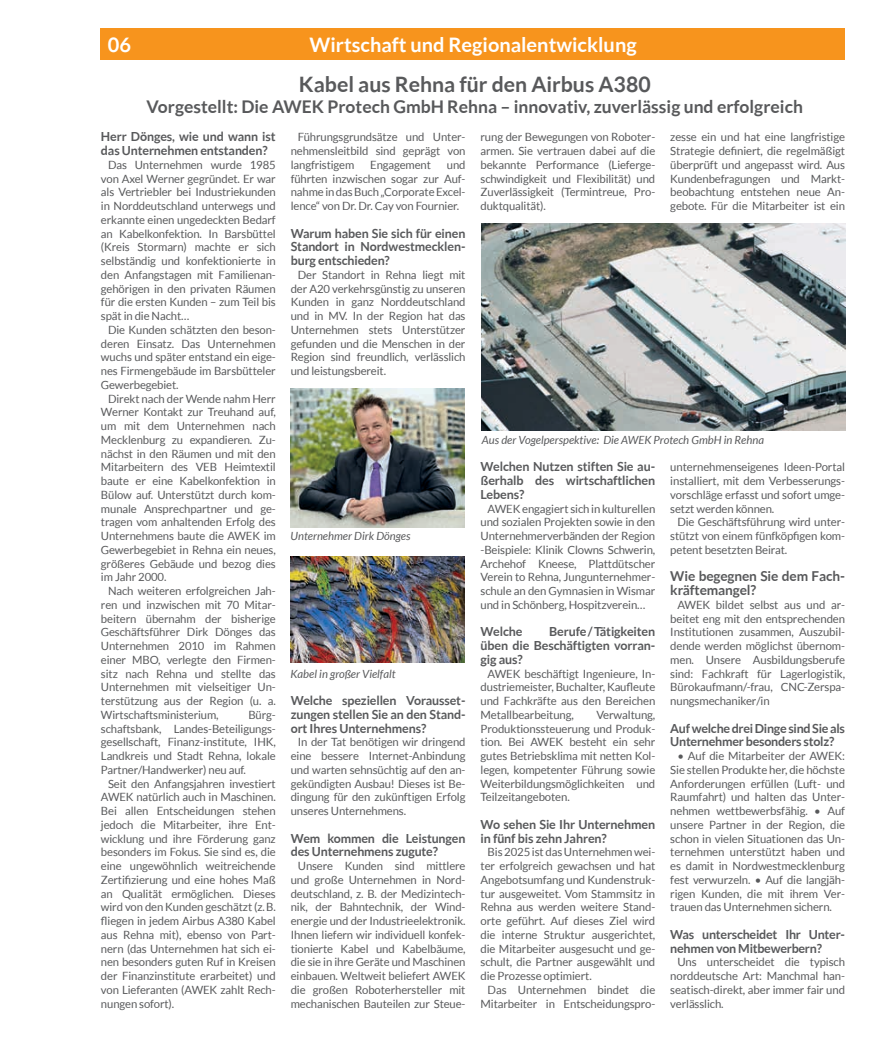
<style>
.page{position:relative;width:877px;height:1049px;background:#fff}
.page>*{position:absolute;margin:0;border:0;box-sizing:border-box;transform-origin:0 0}
.t1{font:700 21.25px "Lato";color:#58595b}
.t2{font:700 20px "Lato";color:#fff}
.t3{font:700 17.5px "Lato";color:#58595b}
.t4{font:700 13.62px/13.8px "Lato";letter-spacing:-.01em;color:#58595b}
.t5{font:700 12.5px/13.8px "Lato";letter-spacing:-.01em;color:#58595b}
.t6{font:11.38px/13.8px "Lato";letter-spacing:-.01em;color:#58595b;text-align:justify}
.t7{font:italic 11.25px "Lato";color:#58595b}
</style>
<div class="page">
<div style="left:101px;top:28px;width:744px;height:32px;background:#f7941d"></div>
<img style="left:481px;top:223px;width:364px;height:208px">
<img style="left:291px;top:389px;width:173px;height:138px">
<img style="left:291px;top:556px;width:173px;height:107px">
<h2 class="t2" style="left:108px;top:34px;width:25px">06</h2>
<h2 class="t2" style="left:310px;top:34px;width:329px">Wirtschaft und Regionalentwicklung</h2>
<h1 class="t1" style="left:299px;top:72px;width:353px">Kabel aus Rehna für den Airbus A380</h1>
<h3 class="t3" style="left:147px;top:96px;width:658px">Vorgestellt: Die AWEK Protech GmbH Rehna – innovativ, zuverlässig und erfolgreich</h3>
<p class="t5" style="left:101px;top:130px;width:176px">Herr Dönges, wie und wann ist das Unternehmen entstanden?</p>
<p class="t6" style="left:101px;top:158px;width:176px;text-indent:7px">Das Unternehmen wurde 1985 von Axel Werner gegründet. Er war als Vertriebler bei Industriekunden in Norddeutschland unterwegs und erkannte einen ungedeckten Bedarf an Kabelkonfektion. In Barsbüttel (Kreis Stormarn) machte er sich selbständig und konfektionierte in den Anfangstagen mit Familienan&shy;gehörigen in den privaten Räumen für die ersten Kunden – zum Teil bis spät in die Nacht…</p>
<p class="t6" style="left:101px;top:323px;width:176px;text-indent:7px">Die Kunden schätzten den beson&shy;deren Einsatz. Das Unternehmen wuchs und später entstand ein eige&shy;nes Firmengebäude im Barsbütteler Gewerbegebiet.</p>
<p class="t6" style="left:101px;top:391px;width:176px;text-indent:7px">Direkt nach der Wende nahm Herr Werner Kontakt zur Treuhand auf, um mit dem Unternehmen nach Mecklenburg zu expandieren. Zu&shy;nächst in den Räumen und mit den Mitarbeitern des VEB Heimtextil baute er eine Kabelkonfektion in Bülow auf. Unterstützt durch kom&shy;munale Ansprechpartner und ge&shy;tragen vom anhaltenden Erfolg des Unternehmens baute die AWEK im Gewerbegebiet in Rehna ein neues, größeres Gebäude und bezog dies im Jahr 2000.</p>
<p class="t6" style="left:101px;top:584px;width:176px;text-indent:7px">Nach weiteren erfolgreichen Jah&shy;ren und inzwischen mit 70 Mitar&shy;beitern übernahm der bisherige Geschäftsführer Dirk Dönges das Unternehmen 2010 im Rahmen einer MBO, verlegte den Firmen&shy;sitz nach Rehna und stellte das Unternehmen mit vielseitiger Un&shy;terstützung aus der Region (u. a.<br>Wirtschaftsministerium,</p>
<p class="t6" style="left:101px;top:708px;width:176px;text-indent:147px">Bürg&shy;schaftsbank, Landes-Beteiligungs&shy;gesellschaft, Finanz-institute, IHK, Landkreis und Stadt Rehna, lokale Partner/Handwerker) neu auf.</p>
<p class="t6" style="left:101px;top:776px;width:176px;text-indent:7px">Seit den Anfangsjahren investiert AWEK natürlich auch in Maschinen.<br>Bei allen Entscheidungen stehen jedoch die Mitarbeiter, ihre Ent&shy;wicklung und ihre Förderung ganz besonders im Fokus. Sie sind es, die eine ungewöhnlich weitreichende Zertifizierung und eine hohes Maß an Qualität ermöglichen. Dieses wird von den Kunden geschätzt (z.B. fliegen in jedem Airbus A380 Kabel aus Rehna mit), ebenso von Part&shy;nern (das Unternehmen hat sich ei&shy;nen besonders guten Ruf in Kreisen der Finanzinstitute erarbeitet) und von Lieferanten (AWEK zahlt Rech&shy;nungen sofort).</p>
<p class="t6" style="left:291px;top:130px;width:176px;text-indent:7px">Führungsgrundsätze und Unter&shy;nehmensleitbild sind geprägt von langfristigem</p>
<p class="t6" style="left:291px;top:158px;width:176px;text-indent:156px">und führten inzwischen sogar zur Auf&shy;nahme in das Buch „Corporate Excel&shy;lence“ von Dr. Dr. Cay von Fournier.</p>
<p class="t5" style="left:291px;top:226px;width:176px;text-align:justify">Warum haben Sie sich für einen Standort in Nordwestmecklen&shy;burg entschieden?</p>
<p class="t6" style="left:291px;top:268px;width:176px;text-indent:7px">Der Standort in Rehna liegt mit der A20 verkehrsgünstig zu unseren Kunden in ganz Norddeutschland und in MV. In der Region hat das Unternehmen stets Unterstützer gefunden und die Menschen in der Region sind freundlich, verlässlich und leistungsbereit.</p>
<p class="t6" style="left:370px;top:158px;width:62px">Engagement</p>
<p class="t7" style="left:291px;top:530px;width:121px">Unternehmer Dirk Dönges</p>
<p class="t7" style="left:291px;top:667px;width:107px">Kabel in großer Vielfalt</p>
<p class="t5" style="left:291px;top:693px;width:176px;text-align:justify">Welche speziellen Vorausset&shy;zungen stellen Sie an den Stand&shy;ort Ihres Unternehmens?</p>
<p class="t6" style="left:291px;top:735px;width:176px;text-indent:7px">In der Tat benötigen wir dringend eine bessere Internet-Anbindung und warten sehnsüchtig auf den an&shy;gekündigten Ausbau! Dieses ist Be&shy;dingung für den zukünftigen Erfolg unseres Unternehmens.</p>
<p class="t5" style="left:291px;top:831px;width:176px">Wem kommen die Leistungen des Unternehmens zugute?</p>
<p class="t6" style="left:291px;top:859px;width:176px;text-indent:7px">Unsere Kunden sind mittlere und große Unternehmen in Nord&shy;deutschland, z. B. der Medizintech&shy;nik, der Bahntechnik, der Wind&shy;energie und der Industrieelektronik.<br>Ihnen liefern wir individuell konfek&shy;tionierte Kabel und Kabelbäume, die sie in ihre Geräte und Maschinen einbauen. Weltweit beliefert AWEK die großen Roboterhersteller mit mechanischen Bauteilen zur Steue-</p>
<p class="t6" style="left:481px;top:130px;width:176px">rung der Bewegungen von Roboter&shy;armen. Sie vertrauen dabei auf die bekannte Performance (Lieferge&shy;schwindigkeit und Flexibilität) und Zuverlässigkeit (Termintreue, Pro&shy;duktqualität).</p>
<p class="t6" style="left:670px;top:130px;width:176px">zesse ein und hat eine langfristige Strategie definiert, die regelmäßigt überprüft und angepasst wird. Aus Kundenbefragungen und Markt&shy;beobachtung entstehen neue An&shy;gebote. Für die Mitarbeiter ist ein</p>
<p class="t7" style="left:482px;top:433px;width:284px">Aus der Vogelperspektive: Die AWEK Protech GmbH in Rehna</p>
<p class="t5" style="left:481px;top:460px;width:176px;text-align:justify">Welchen Nutzen stiften Sie au&shy;ßerhalb des wirtschaftlichen Lebens?</p>
<p class="t6" style="left:481px;top:501px;width:176px;text-indent:7px">AWEK engagiert sich in kulturellen und sozialen Projekten sowie in den Unternehmerverbänden der Region -Beispiele: Klinik Clowns Schwerin, Archehof Kneese, Plattdütscher Verein to Rehna, Jungunternehmer&shy;schule an den Gymnasien in Wismar und in Schönberg, Hospitzverein…</p>
<p class="t5" style="left:481px;top:625px;width:44px">Welche</p>
<p class="t5" style="left:481px;top:625px;width:176px;text-align:justify;text-indent:69px">Berufe/Tätigkeiten üben die Beschäftigten vorran&shy;gig aus?</p>
<p class="t6" style="left:481px;top:666px;width:176px;text-indent:7px">AWEK beschäftigt Ingenieure, In&shy;dustriemeister, Buchalter, Kaufleute und Fachkräfte aus den Bereichen Metallbearbeitung,</p>
<p class="t6" style="left:481px;top:708px;width:176px;text-indent:116px">Verwaltung, Produktionssteuerung und Produk&shy;tion. Bei AWEK besteht ein sehr gutes Betriebsklima mit netten Kol&shy;legen, kompetenter Führung sowie Weiterbildungsmöglichkeiten und Teilzeitangeboten.</p>
<p class="t5" style="left:481px;top:817px;width:176px">Wo sehen Sie Ihr Unternehmen in fünf bis zehn Jahren?</p>
<p class="t6" style="left:481px;top:845px;width:176px;text-indent:7px">Bis 2025 ist das Unternehmen wei&shy;ter erfolgreich gewachsen und hat Angebotsumfang und Kundenstruk&shy;tur ausgeweitet. Vom Stammsitz in Rehna aus werden weitere Stand&shy;orte geführt. Auf dieses Ziel wird die interne Struktur ausgerichtet, die Mitarbeiter ausgesucht und ge&shy;schult, die Partner ausgewählt und die Prozesse optimiert.</p>
<p class="t6" style="left:481px;top:983px;width:176px;text-align:right">Das Unternehmen bindet die<br>Mitarbeiter in Entscheidungspro-</p>
<p class="t6" style="left:670px;top:460px;width:176px">unternehmenseigenes Ideen-Portal installiert, mit dem Verbesserungs&shy;vorschläge erfasst und sofort umge&shy;setzt werden können.</p>
<p class="t6" style="left:670px;top:515px;width:176px;text-indent:7px">Die Geschäftsführung wird unter&shy;stützt von einem fünfköpfigen kom&shy;petent besetzten Beirat.</p>
<p class="t4" style="left:670px;top:569px;width:176px">Wie begegnen Sie dem Fach&shy;kräftemangel?</p>
<p class="t6" style="left:670px;top:598px;width:176px;text-indent:7px">AWEK bildet selbst aus und ar&shy;beitet eng mit den entsprechenden Institutionen zusammen, Auszubil&shy;dende werden möglichst übernom&shy;men. Unsere Ausbildungsberufe sind: Fachkraft für Lagerlogistik, Bürokaufmann/-frau, CNC-Zerspa&shy;nungsmechaniker/in</p>
<p class="t5" style="left:670px;top:721px;width:176px">Auf welche drei Dinge sind Sie als<br>Unternehmer besonders stolz?</p>
<p class="t6" style="left:670px;top:749px;width:176px;text-indent:7px">• Auf die Mitarbeiter der AWEK:<br>Sie stellen Produkte her, die höchste Anforderungen erfüllen (Luft- und Raumfahrt) und halten das Unter&shy;nehmen wettbewerbsfähig. • Auf unsere Partner in der Region, die schon in vielen Situationen das Un&shy;ternehmen unterstützt haben und es damit in Nordwestmecklenburg fest verwurzeln. • Auf die langjäh&shy;rigen Kunden, die mit ihrem Ver&shy;trauen das Unternehmen sichern.</p>
<p class="t5" style="left:670px;top:927px;width:176px">Was unterscheidet Ihr Unter&shy;nehmen von Mitbewerbern?</p>
<p class="t6" style="left:670px;top:955px;width:176px;text-indent:7px">Uns unterscheidet die typisch norddeutsche Art: Manchmal han&shy;seatisch-direkt, aber immer fair und verlässlich.</p>
</div>
